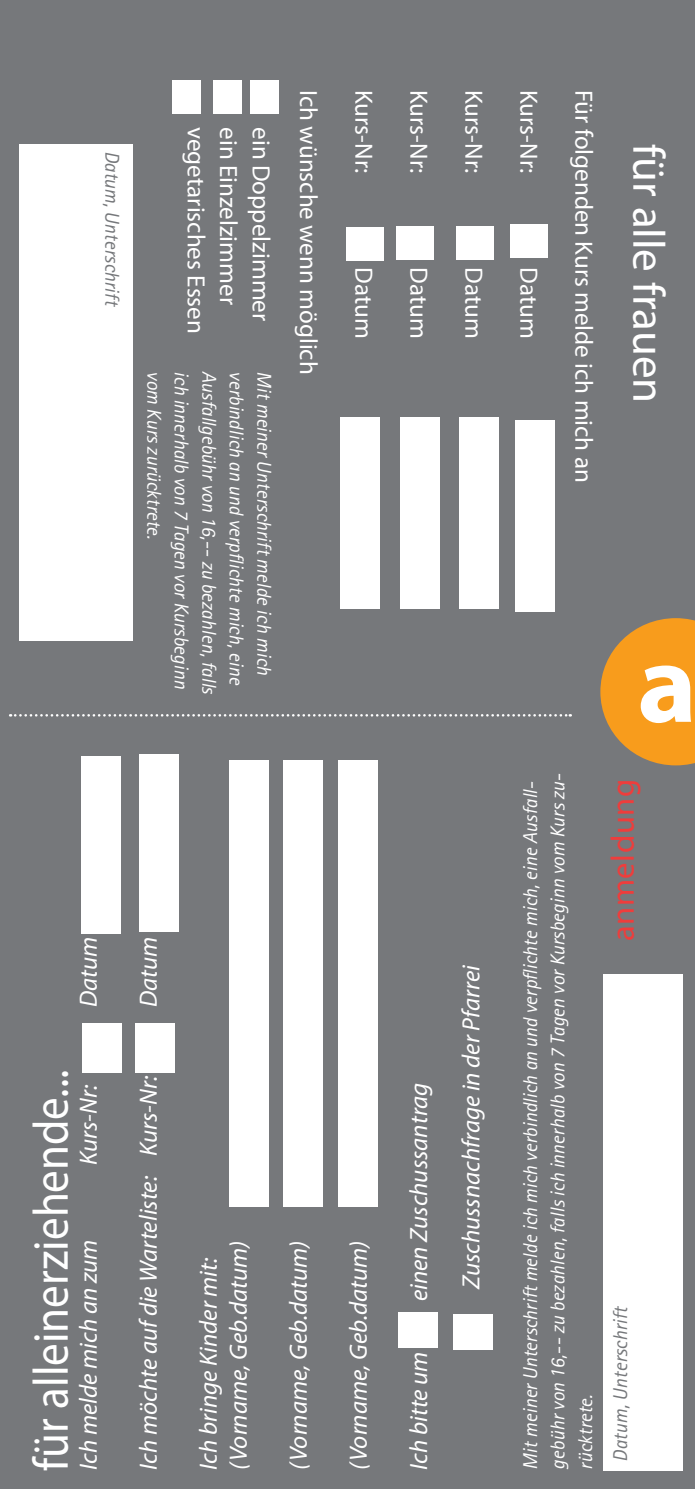
<style>
.page{position:relative;width:695px;height:1489px;background:#fff}
.page>*{position:absolute;margin:0;border:0;box-sizing:border-box;transform-origin:0 0}
.t1{font:700 112.5px "Myriad Pro";color:#fff}
.Überschrift_1{font:49.5px "Myriad Pro";color:#fff;scale:.91 1}
.Fließtext{font:45px "Myriad Pro";color:#fff}
.Registertext{font:32.5px "Myriad Pro";letter-spacing:.02em;color:#ee3d3c}
.Fließtext-2{font:italic 25px "Myriad Pro";color:#fff}
.Fließtext-3{font:25px "Myriad Pro";color:#fff}
.Fließtext-4{font:italic 20px/27.5px "Agfa Rotis Sans Serif";color:#fff}
.Fließtext-5{font:italic 20px "Agfa Rotis Sans Serif";color:#76787b}
</style>
<div class="page">
<div style="left:0;top:0;width:694px;height:1488px;background:#76787b"></div>
<div style="left:602px;top:973px;width:80px;height:496px;background:#fff"></div>
<svg style="left:600px;top:618px;width:94px;height:147px"></svg>
<div style="left:19px;top:144px;width:113px;height:496px;background:#fff"></div>
<div style="left:250px;top:80px;width:28px;height:34px;background:#fff"></div>
<div style="left:172px;top:80px;width:28px;height:34px;background:#fff"></div>
<div style="left:213px;top:80px;width:28px;height:34px;background:#fff"></div>
<div style="left:516px;top:420px;width:39px;height:191px;background:#fff"></div>
<div style="left:396px;top:226px;width:38px;height:33px;background:#fff"></div>
<div style="left:346px;top:227px;width:37px;height:34px;background:#fff"></div>
<div style="left:456px;top:226px;width:37px;height:33px;background:#fff"></div>
<div style="left:510px;top:224px;width:37px;height:34px;background:#fff"></div>
<div style="left:459px;top:417px;width:39px;height:192px;background:#fff"></div>
<div style="left:400px;top:417px;width:39px;height:192px;background:#fff"></div>
<div style="left:340px;top:417px;width:39px;height:192px;background:#fff"></div>
<div style="left:398px;top:1312px;width:39px;height:35px;background:#fff"></div>
<div style="left:454px;top:1314px;width:39px;height:35px;background:#fff"></div>
<div style="left:81px;top:755px;width:39px;height:178px;background:#fff"></div>
<div style="left:139px;top:754px;width:39px;height:177px;background:#fff"></div>
<div style="left:136px;top:1023px;width:39px;height:50px;background:#fff"></div>
<div style="left:83px;top:1023px;width:39px;height:50px;background:#fff"></div>
<div style="left:229px;top:760px;width:39px;height:446px;background:#fff"></div>
<div style="left:284px;top:760px;width:38px;height:446px;background:#fff"></div>
<div style="left:338px;top:760px;width:39px;height:446px;background:#fff"></div>
<svg style="left:10px;top:714px;width:560px;height:2px"></svg>
<p class="Fließtext-3" style="left:324px;top:90px;width:286px;rotate:90deg">Ich wünsche wenn möglich</p>
<p class="Fließtext-3" style="left:379px;top:90px;width:85px;rotate:90deg">Kurs-Nr:</p>
<p class="Fließtext-3" style="left:434px;top:90px;width:85px;rotate:90deg">Kurs-Nr:</p>
<p class="Fließtext-3" style="left:489px;top:90px;width:85px;rotate:90deg">Kurs-Nr:</p>
<p class="Fließtext-3" style="left:544px;top:90px;width:85px;rotate:90deg">Kurs-Nr:</p>
<p class="Fließtext-3" style="left:599px;top:90px;width:394px;rotate:90deg">Für folgenden Kurs melde ich mich an</p>
<p class="Fließtext-3" style="left:211px;top:127px;width:208px;rotate:90deg">vegetarisches Essen</p>
<p class="Fließtext-3" style="left:244px;top:127px;width:179px;rotate:90deg">ein Einzelzimmer</p>
<p class="Fließtext-3" style="left:276px;top:127px;width:195px;rotate:90deg">ein Doppelzimmer</p>
<p class="Fließtext-5" style="left:124px;top:151px;width:157px;rotate:90deg">Datum, Unterschrift</p>
<p class="Fließtext" style="left:676px;top:144px;width:260px;rotate:90deg">für alle frauen</p>
<p class="Fließtext-3" style="left:379px;top:267px;width:73px;rotate:90deg">Datum</p>
<p class="Fließtext-3" style="left:434px;top:267px;width:73px;rotate:90deg">Datum</p>
<p class="Fließtext-3" style="left:489px;top:267px;width:73px;rotate:90deg">Datum</p>
<p class="Fließtext-3" style="left:544px;top:267px;width:73px;rotate:90deg">Datum</p>
<p class="Fließtext-4" style="left:168px;top:371px;width:170px;rotate:90deg">vom Kurs zurücktrete.</p>
<p class="Fließtext-4" style="left:195px;top:371px;width:319px;rotate:90deg">ich innerhalb von 7 Tagen vor Kursbeginn</p>
<p class="Fließtext-4" style="left:223px;top:371px;width:325px;rotate:90deg">Ausfallgebühr von 16,-- zu bezahlen, falls</p>
<p class="Fließtext-4" style="left:250px;top:371px;width:315px;rotate:90deg">verbindlich an und verpflichte mich, eine</p>
<p class="Fließtext-4" style="left:278px;top:371px;width:305px;rotate:90deg">Mit meiner Unterschrift melde ich mich</p>
<p class="t1" style="left:637px;top:610px;width:61px">a</p>
<p class="Fließtext-2" style="left:73px;top:1007px;width:72px;rotate:-90deg">Datum</p>
<p class="Überschrift_1" style="left:21px;top:1470px;width:442px;rotate:-90deg">für alleinerziehende...</p>
<p class="Fließtext-2" style="left:73px;top:1164px;width:81px;rotate:-90deg">Kurs-Nr:</p>
<p class="Fließtext-2" style="left:73px;top:1469px;width:231px;rotate:-90deg">Ich melde mich an zum</p>
<p class="Fließtext-2" style="left:133px;top:1007px;width:72px;rotate:-90deg">Datum</p>
<p class="Fließtext-2" style="left:133px;top:1469px;width:395px;rotate:-90deg">Ich möchte auf die Warteliste: Kurs-Nr:</p>
<p class="Fließtext-2" style="left:223px;top:1469px;width:231px;rotate:-90deg">(Vorname, Geb.datum)</p>
<p class="Fließtext-2" style="left:283px;top:1469px;width:231px;rotate:-90deg">(Vorname, Geb.datum)</p>
<p class="Fließtext-2" style="left:343px;top:1469px;width:231px;rotate:-90deg">(Vorname, Geb.datum)</p>
<p class="Fließtext-2" style="left:193px;top:1469px;width:213px;rotate:-90deg">Ich bringe Kinder mit:</p>
<p class="Fließtext-2" style="left:403px;top:1301px;width:220px;rotate:-90deg">einen Zuschussantrag</p>
<p class="Fließtext-2" style="left:403px;top:1469px;width:119px;rotate:-90deg">Ich bitte um</p>
<p class="Fließtext-2" style="left:455px;top:1289px;width:326px;rotate:-90deg">Zuschussnachfrage in der Pfarrei</p>
<p class="Fließtext-4" style="left:516px;top:1469px;width:697px;rotate:-90deg">Mit meiner Unterschrift melde ich mich verbindlich an und verpflichte mich, eine Ausfall&shy;gebühr von 16,-- zu bezahlen, falls ich innerhalb von 7 Tagen vor Kursbeginn vom Kurs zu&shy;rücktrete.</p>
<p class="Registertext" style="left:602px;top:941px;width:164px;rotate:-90deg">anmeldung</p>
<p class="Fließtext-5" style="left:608px;top:1461px;width:157px;rotate:-90deg">Datum, Unterschrift</p>
</div>
